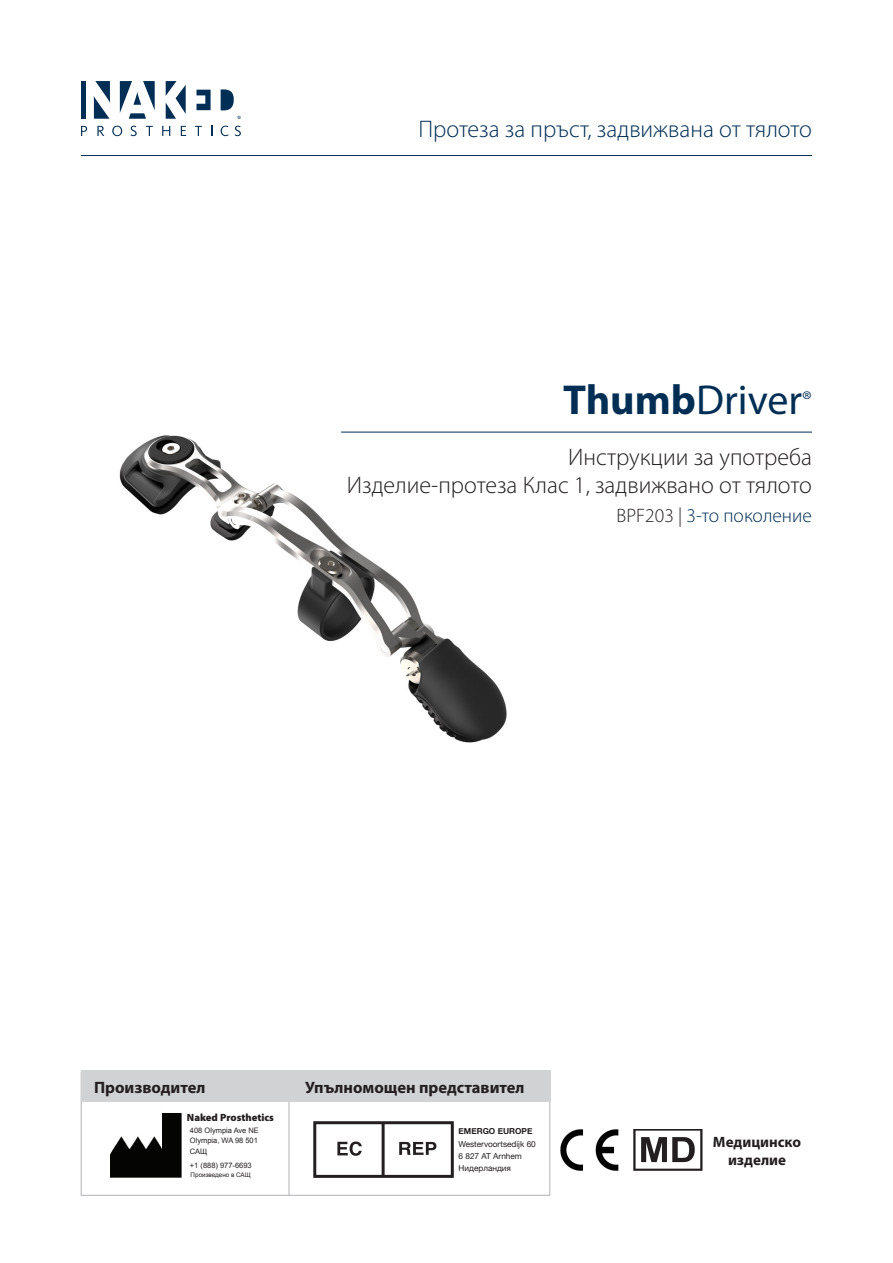
<style>
.page{position:relative;width:893px;height:1263px;background:#fff}
.page>*{position:absolute;margin:0;border:0;box-sizing:border-box;transform-origin:0 0}
.t1{font:42px "Myriad Pro";color:#002e54}
.t2{font:300 24px "Myriad Pro";color:#231f20}
.t3{font:300 24px "Myriad Pro";color:#002e54}
.t4{font:300 19.5px "Myriad Pro";color:#002e54}
.t5{font:700 16.5px "Myriad Pro";color:#231f20}
.t6{font:700 15px/18px "Myriad Pro";color:#231f20;text-align:center}
.t7{font:900 10.5px "Myriad Pro";color:#231f20}
.t8{font:8.25px "Helvetica Neue";color:#231f20}
.t9{font:700 8.25px "Helvetica Neue";color:#231f20}
.t10{font:7.5px "Arial";color:#231f20}
.t11{font:6.3px "Arial";color:#231f20}
.s1{font-weight:700}
.s2{color:#231f20}
</style>
<div class="page">
<svg style="left:81px;top:126px;width:6px;height:10px"></svg>
<svg style="left:97px;top:126px;width:7px;height:10px"></svg>
<svg style="left:112px;top:126px;width:10px;height:10px"></svg>
<svg style="left:130px;top:126px;width:7px;height:10px"></svg>
<svg style="left:146px;top:126px;width:7px;height:10px"></svg>
<svg style="left:162px;top:126px;width:8px;height:10px"></svg>
<svg style="left:181px;top:126px;width:5px;height:10px"></svg>
<svg style="left:195px;top:126px;width:7px;height:10px"></svg>
<svg style="left:221px;top:126px;width:8px;height:10px"></svg>
<svg style="left:235px;top:126px;width:6px;height:10px"></svg>
<svg style="left:221px;top:89px;width:13px;height:21px"></svg>
<svg style="left:197px;top:90px;width:14px;height:20px"></svg>
<svg style="left:94px;top:81px;width:16px;height:38px"></svg>
<svg style="left:166px;top:81px;width:20px;height:38px"></svg>
<svg style="left:120px;top:81px;width:35px;height:38px"></svg>
<hr style="left:81px;top:81px;width:4px;height:38px;background:#002e54">
<svg style="left:237px;top:116px;width:4px;height:3px"></svg>
<div style="left:313px;top:1121px;width:141px;height:57px;border:3px solid #231f20"></div>
<svg style="left:337px;top:1141px;width:25px;height:15px"></svg>
<svg style="left:399px;top:1142px;width:37px;height:13px"></svg>
<hr style="left:382px;top:1123px;width:3px;height:53px;background:#231f20">
<div style="left:81px;top:1070px;width:469px;height:32px;background:#d1d2d4"></div>
<hr style="left:289px;top:1102px;width:1px;height:93px;background:#b2b3b7">
<img style="left:560px;top:1129px;width:59px;height:42px">
<img style="left:633px;top:1129px;width:69px;height:41px">
<img style="left:110px;top:1113px;width:72px;height:65px">
<img style="left:119px;top:431px;width:424px;height:312px">
<hr style="left:81px;top:155px;width:731px;height:1px;background:#002e54">
<hr style="left:341px;top:432px;width:471px;height:1px;background:#002e54">
<p class="t3" style="left:418px;top:114px;width:395px">Протеза за пръст, задвижвана от тялото</p>
<p class="t1" style="left:563px;top:374px;width:250px"><span class="s1">Thumb</span>Driver<sup>®</sup></p>
<p class="t2" style="left:568px;top:442px;width:245px">Инструкции за употреба</p>
<p class="t2" style="left:347px;top:471px;width:467px">Изделие-протеза Клас 1, задвижвано от тялото</p>
<p class="t4" style="left:617px;top:504px;width:197px"><span class="s2">BPF203 |</span> 3-то поколение</p>
<p class="t5" style="left:94px;top:1077px;width:113px">Производител</p>
<p class="t5" style="left:305px;top:1077px;width:221px">Упълномощен представител</p>
<p class="t7" style="left:187px;top:1111px;width:89px">Naked Prosthetics</p>
<p class="t10" style="left:190px;top:1125px;width:71px">408 Olympia Ave NE</p>
<p class="t10" style="left:190px;top:1136px;width:70px">Olympia, WA 98 501</p>
<p class="t10" style="left:190px;top:1146px;width:19px">САЩ</p>
<p class="t10" style="left:190px;top:1160px;width:63px">+1 (888) 977-6693</p>
<p class="t11" style="left:191px;top:1171px;width:62px">Произведено в САЩ</p>
<p class="t9" style="left:459px;top:1124px;width:75px">EMERGO EUROPE</p>
<p class="t8" style="left:459px;top:1138px;width:79px">Westervoortsedijk 60</p>
<p class="t8" style="left:459px;top:1150px;width:65px">6 827 AT Arnhem</p>
<p class="t8" style="left:459px;top:1162px;width:54px">Нидерландия</p>
<p class="t6" style="left:713px;top:1132px;width:90px">Медицинско изделие</p>
</div>
